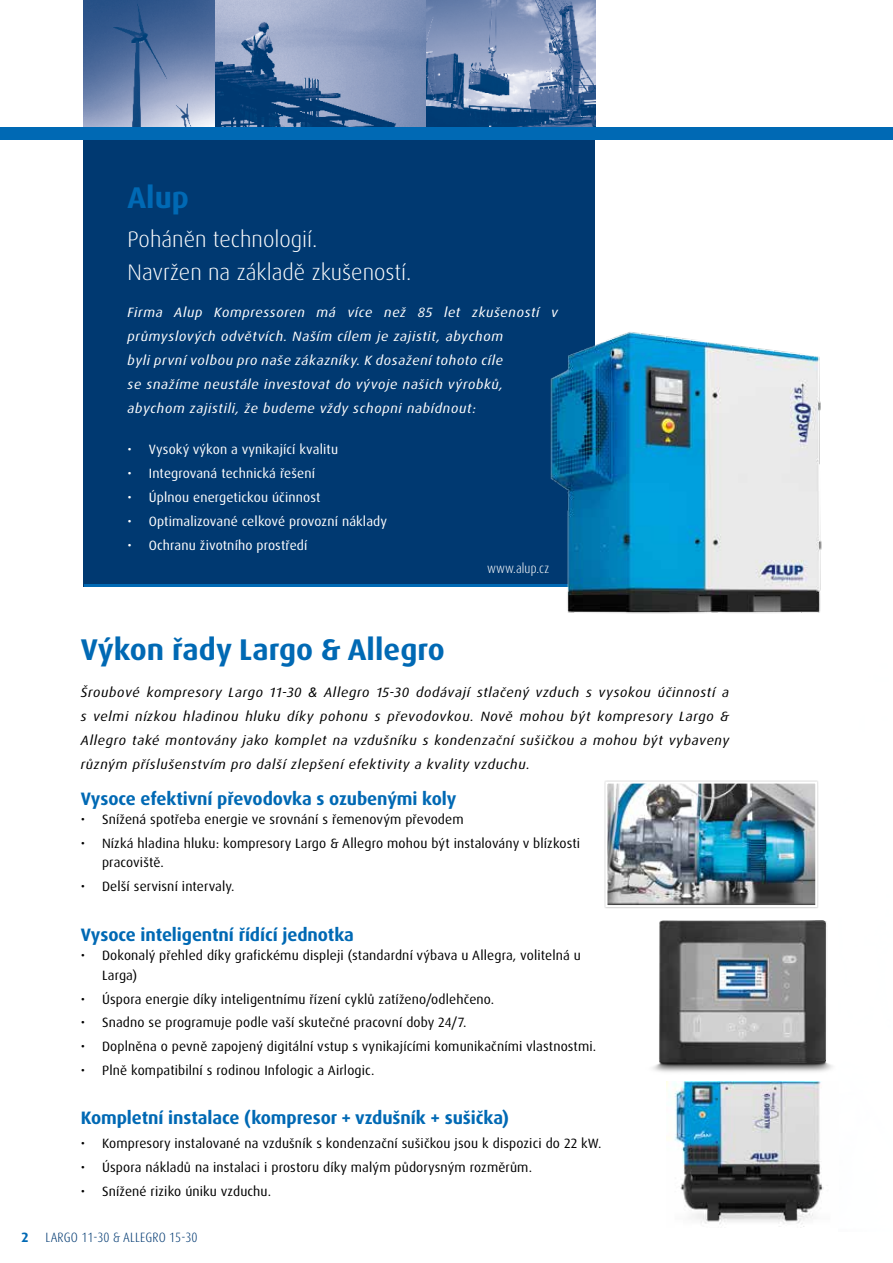
<style>
.page{position:relative;width:893px;height:1263px;background:#fff}
.page>*{position:absolute;margin:0;border:0;box-sizing:border-box;transform-origin:0 0}
.t1{font:700 30px "Dax Pro";color:#0069b4}
.t2{font:300 22.5px/33px "Dax Pro";color:#fff}
.t3{font:700 18px "Dax Pro";letter-spacing:-.005em;color:#0069b4}
.t4{font:13.5px/19.5px "Dax Pro";letter-spacing:.01em;color:#000}
.t5{font:italic 13.5px/24px "Dax Pro";letter-spacing:.04em;color:#000;text-align:justify;scale:1.05 1}
.t6{font:italic 13.5px/24px "Dax Pro";letter-spacing:.04em;color:#fff;scale:1.05 1}
.t7{font:13.5px "Dax Pro";letter-spacing:.01em;color:#fff}
.t8{font:300 condensed 13.5px "Dax Pro";letter-spacing:.01em;color:#003971}
.t9{font:300 condensed 13.5px "Dax Pro";letter-spacing:.01em;color:#fff}
.s1{font-family:"Helvetica Neue LT Pro"}
.s2{font-weight:700;font-stretch:normal;color:#0069b4}
</style>
<div class="page">
<div style="left:84px;top:0;width:511px;height:587px;background:#003971"></div>
<hr style="left:84px;top:584px;width:727px;height:3px;background:#0069b4">
<img style="left:550px;top:332px;width:272px;height:282px">
<div style="left:604px;top:780px;width:215px;height:128px;background:#e9e9e9"></div>
<img style="left:608px;top:784px;width:206px;height:120px">
<div style="left:605px;top:781px;width:212px;height:126px;border:2px solid #fff"></div>
<img style="left:84px;top:0;width:340px;height:128px">
<img style="left:424px;top:0;width:171px;height:128px">
<div style="left:0;top:128px;width:893px;height:12px;background:#0069b4"></div>
<img style="left:667px;top:1081px;width:157px;height:146px">
<img style="left:653px;top:920px;width:180px;height:152px">
<h1 class="t1" style="left:128px;top:178px;width:63px">Alup</h1>
<h2 class="t2" style="left:128px;top:223px;width:285px">Poháněn technologií.<br>Navržen na základě zkušeností.</h2>
<p class="t6" style="left:128px;top:300px;width:411px">Firma Alup Kompressoren má více než 85 let zkušeností v průmyslových odvětvích. Naším cílem je zajistit, abychom<br>byli první volbou pro naše zákazníky. K dosažení tohoto cíle<br>se snažíme neustále investovat do vývoje našich výrobků, abychom zajistili, že budeme vždy schopni nabídnout:</p>
<p class="t7" style="left:128px;top:440px;width:212px">• Vysoký výkon a vynikající kvalitu</p>
<p class="t7" style="left:128px;top:464px;width:189px">• Integrovaná technická řešení</p>
<p class="t7" style="left:128px;top:488px;width:194px">• Úplnou energetickou účinnost</p>
<p class="t7" style="left:128px;top:512px;width:261px">• Optimalizované celkové provozní náklady</p>
<p class="t7" style="left:128px;top:536px;width:181px">• Ochranu životního prostředí</p>
<p class="t9" style="left:487px;top:559px;width:64px">www.alup.cz</p>
<h1 class="t1" style="left:81px;top:630px;width:365px">Výkon řady Largo &amp; Allegro</h1>
<p class="t5" style="left:81px;top:680px;width:619px">Šroubové kompresory Largo 11-30 <span class="s1">&amp;</span> Allegro 15-30 dodávají stlačený vzduch s vysokou účinností a s velmi nízkou hladinou hluku díky pohonu s převodovkou. Nově mohou být kompresory Largo &amp; Allegro také montovány jako komplet na vzdušníku s kondenzační sušičkou a mohou být vybaveny různým příslušenstvím pro další zlepšení efektivity a kvality vzduchu.</p>
<h3 class="t3" style="left:81px;top:787px;width:377px">Vysoce efektivní převodovka s ozubenými koly</h3>
<p class="t4" style="left:81px;top:810px;width:384px">• Snížená spotřeba energie ve srovnání s řemenovým převodem</p>
<p class="t4" style="left:102px;top:833px;width:480px;text-indent:-21px">• Nízká hladina hluku: kompresory Largo &amp; Allegro mohou být instalovány v blízkosti pracoviště.</p>
<p class="t4" style="left:81px;top:877px;width:155px">• Delší servisní intervaly.</p>
<h3 class="t3" style="left:81px;top:923px;width:275px">Vysoce inteligentní řídící jednotka</h3>
<p class="t4" style="left:102px;top:946px;width:480px;text-indent:-21px">• Dokonalý přehled díky grafickému displeji (standardní výbava u Allegra, volitelná u<br>Larga)</p>
<p class="t4" style="left:81px;top:989px;width:415px">• Úspora energie díky inteligentnímu řízení cyklů zatíženo/odlehčeno.</p>
<p class="t4" style="left:81px;top:1013px;width:387px">• Snadno se programuje podle vaší skutečné pracovní doby 24/7.</p>
<p class="t4" style="left:81px;top:1037px;width:517px">• Doplněna o pevně zapojený digitální vstup s vynikajícími komunikačními vlastnostmi.</p>
<p class="t4" style="left:81px;top:1060px;width:295px">• Plně kompatibilní s rodinou Infologic a Airlogic.</p>
<h3 class="t3" style="left:81px;top:1106px;width:430px">Kompletní instalace (kompresor + vzdušník + sušička)</h3>
<p class="t4" style="left:81px;top:1134px;width:522px">• Kompresory instalované na vzdušník s kondenzační sušičkou jsou k dispozici do 22 kW.</p>
<p class="t4" style="left:81px;top:1158px;width:453px">• Úspora nákladů na instalaci i prostoru díky malým půdorysným rozměrům.</p>
<p class="t4" style="left:81px;top:1182px;width:192px">• Snížené riziko úniku vzduchu.</p>
<p class="t8" style="left:22px;top:1228px;width:177px"><span class="s2">2</span> LARGO 11-30 &amp; ALLEGRO 15-30</p>
</div>
